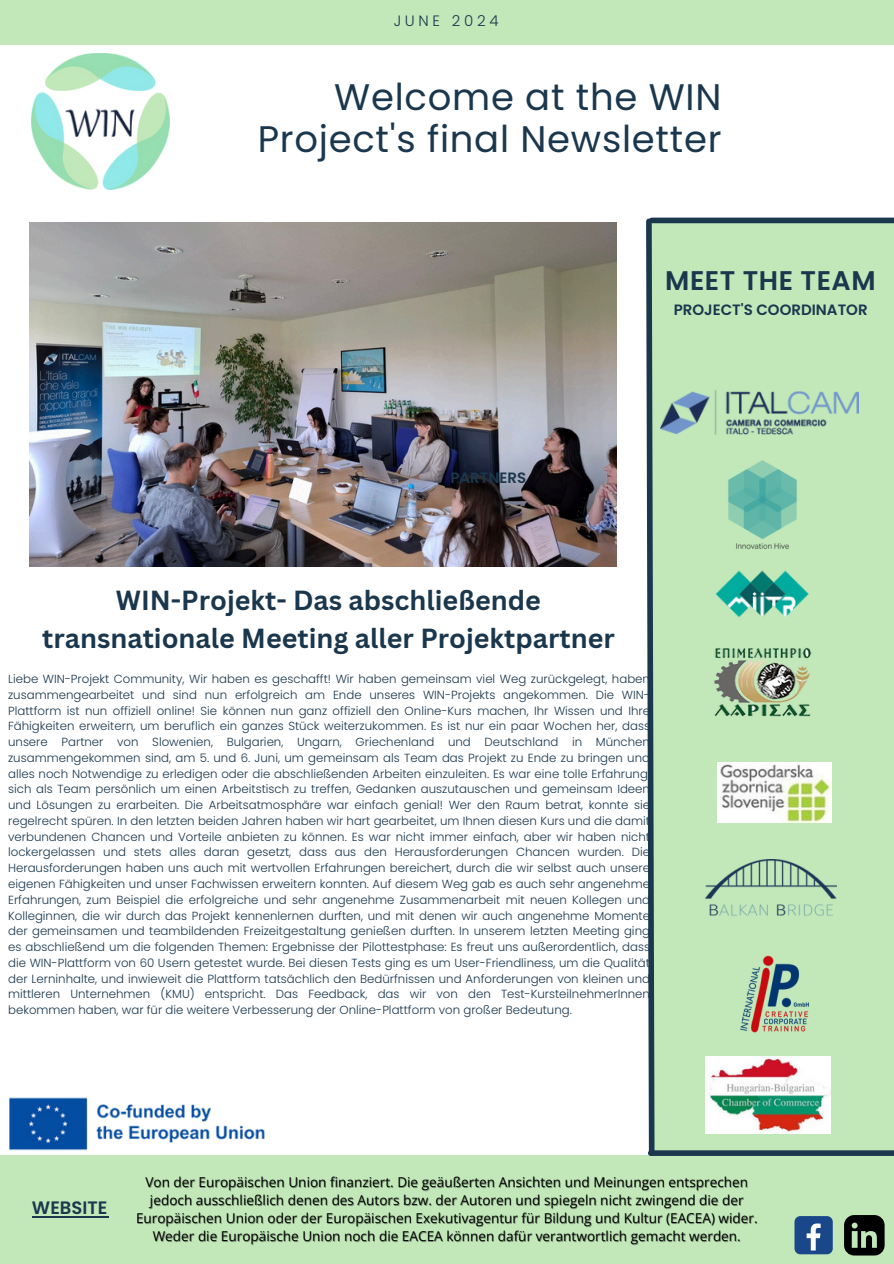
<style>
.page{position:relative;width:894px;height:1264px;background:#fff}
.page>*{position:absolute;margin:0;border:0;box-sizing:border-box;transform-origin:0 0}
.t1{font:36.9px/41.7px "Poppins";letter-spacing:.02em;color:#1a374d;text-align:right}
.t2{font:600 27px "Poppins";letter-spacing:.02em;color:#1a374d}
.t3{font:700 26.85px/37.2px "Canva Sans";color:#1a374d;text-align:center}
.t4{font:600 18px "Poppins";color:#1a374d}
.t5{font:600 15px "Poppins";color:#1a374d}
.t6{font:300 15px "Poppins";letter-spacing:.25em;color:#1a374d}
.t7{font:13.65px/18px "Open Sans";color:#000;text-align:center}
.t8{font:300 11.7px/15.8px "Poppins";color:#1a374d;text-align:justify}
</style>
<div class="page">
<div style="left:0;top:0;width:893px;height:45px;background:#c2e8ba"></div>
<div style="left:0;top:1155px;width:893px;height:108px;background:#c2e8ba"></div>
<div style="left:646px;top:218px;width:247px;height:941px;background:#c2e8ba"></div>
<div style="left:651px;top:218px;width:242px;height:5px;background:#1a374d"></div>
<svg style="left:646px;top:217px;width:134px;height:939px"></svg>
<div style="left:650px;top:1150px;width:243px;height:5px;background:#1a374d"></div>
<img style="left:32px;top:54px;width:137px;height:135px">
<img style="left:29px;top:223px;width:587px;height:343px">
<img style="left:9px;top:1097px;width:256px;height:54px">
<img style="left:712px;top:570px;width:97px;height:54px">
<img style="left:705px;top:859px;width:130px;height:61px">
<img style="left:660px;top:391px;width:198px;height:43px">
<img style="left:709px;top:646px;width:103px;height:71px">
<img style="left:705px;top:1056px;width:125px;height:77px">
<img style="left:717px;top:762px;width:114px;height:60px">
<img style="left:734px;top:954px;width:75px;height:80px">
<img style="left:696px;top:438px;width:101px;height:132px">
<hr style="left:32px;top:1216px;width:77px;height:1px;background:#1a374d">
<div style="left:794px;top:1215px;width:38px;height:39px;background:#1a4789;border-radius:6px"></div>
<svg style="left:806px;top:1223px;width:14px;height:27px"></svg>
<svg style="left:844px;top:1215px;width:40px;height:40px"></svg>
<p class="t6" style="left:393px;top:10px;width:106px">JUNE 2024</p>
<p class="t1" style="left:258px;top:76px;width:465px">Welcome at the WIN<br>Project's final Newsletter</p>
<p class="t2" style="left:665px;top:262px;width:212px">MEET THE TEAM</p>
<p class="t5" style="left:673px;top:299px;width:195px">PROJECT'S COORDINATOR</p>
<h4 class="t5" style="left:450px;top:467px;width:77px">PARTNERS</h4>
<p class="t3" style="left:42px;top:581px;width:574px">WIN-Projekt- Das abschließende transnationale Meeting aller Projektpartner</p>
<p class="t8" style="left:8px;top:671px;width:643px">Liebe WIN-Projekt Community, Wir haben es geschafft! Wir haben gemeinsam viel Weg zurückgelegt, haben zusammengearbeitet und sind nun erfolgreich am Ende unseres WIN-Projekts angekommen. Die WIN-Plattform ist nun offiziell online! Sie können nun ganz offiziell den Online-Kurs machen, Ihr Wissen und Ihre Fähigkeiten erweitern, um beruflich ein ganzes Stück weiterzukommen. Es ist nur ein paar Wochen her, dass unsere Partner von Slowenien, Bulgarien, Ungarn, Griechenland und Deutschland in München zusammengekommen sind, am 5. und 6. Juni, um gemeinsam als Team das Projekt zu Ende zu bringen und alles noch Notwendige zu erledigen oder die abschließenden Arbeiten einzuleiten. Es war eine tolle Erfahrung, sich als Team persönlich um einen Arbeitstisch zu treffen, Gedanken auszutauschen und gemeinsam Ideen und Lösungen zu erarbeiten. Die Arbeitsatmosphäre war einfach genial! Wer den Raum betrat, konnte sie regelrecht spüren. In den letzten beiden Jahren haben wir hart gearbeitet, um Ihnen diesen Kurs und die damit verbundenen Chancen und Vorteile anbieten zu können. Es war nicht immer einfach, aber wir haben nicht lockergelassen und stets alles daran gesetzt, dass aus den Herausforderungen Chancen wurden. Die Herausforderungen haben uns auch mit wertvollen Erfahrungen bereichert, durch die wir selbst auch unsere eigenen Fähigkeiten und unser Fachwissen erweitern konnten. Auf diesem Weg gab es auch sehr angenehme Erfahrungen, zum Beispiel die erfolgreiche und sehr angenehme Zusammenarbeit mit neuen Kollegen und Kolleginnen, die wir durch das Projekt kennenlernen durften, und mit denen wir auch angenehme Momente der gemeinsamen und teambildenden Freizeitgestaltung genießen durften. In unserem letzten Meeting ging es abschließend um die folgenden Themen: Ergebnisse der Pilottestphase: Es freut uns außerordentlich, dass die WIN-Plattform von 60 Usern getestet wurde. Bei diesen Tests ging es um User-Friendliness, um die Qualität der Lerninhalte, und inwieweit die Plattform tatsächlich den Bedürfnissen und Anforderungen von kleinen und mittleren Unternehmen (KMU) entspricht. Das Feedback, das wir von den Test-KursteilnehmerInnen bekommen haben, war für die weitere Verbesserung der Online-Plattform von großer Bedeutung.</p>
<h2 class="t4" style="left:32px;top:1194px;width:77px">WEBSITE</h2>
<p class="t7" style="left:145px;top:1172px;width:604px">Von der Europäischen Union finanziert. Die geäußerten Ansichten und Meinungen entsprechen</p>
<h3 class="t7" style="left:150px;top:1190px;width:595px">jedoch ausschließlich denen des Autors bzw. der Autoren und spiegeln nicht zwingend die der</h3>
<h6 class="t7" style="left:136px;top:1208px;width:623px">Europäischen Union oder der Europäischen Exekutivagentur für Bildung und Kultur (EACEA) wider.<br>Weder die Europäische Union noch die EACEA können dafür verantwortlich gemacht werden.</h6>
</div>
